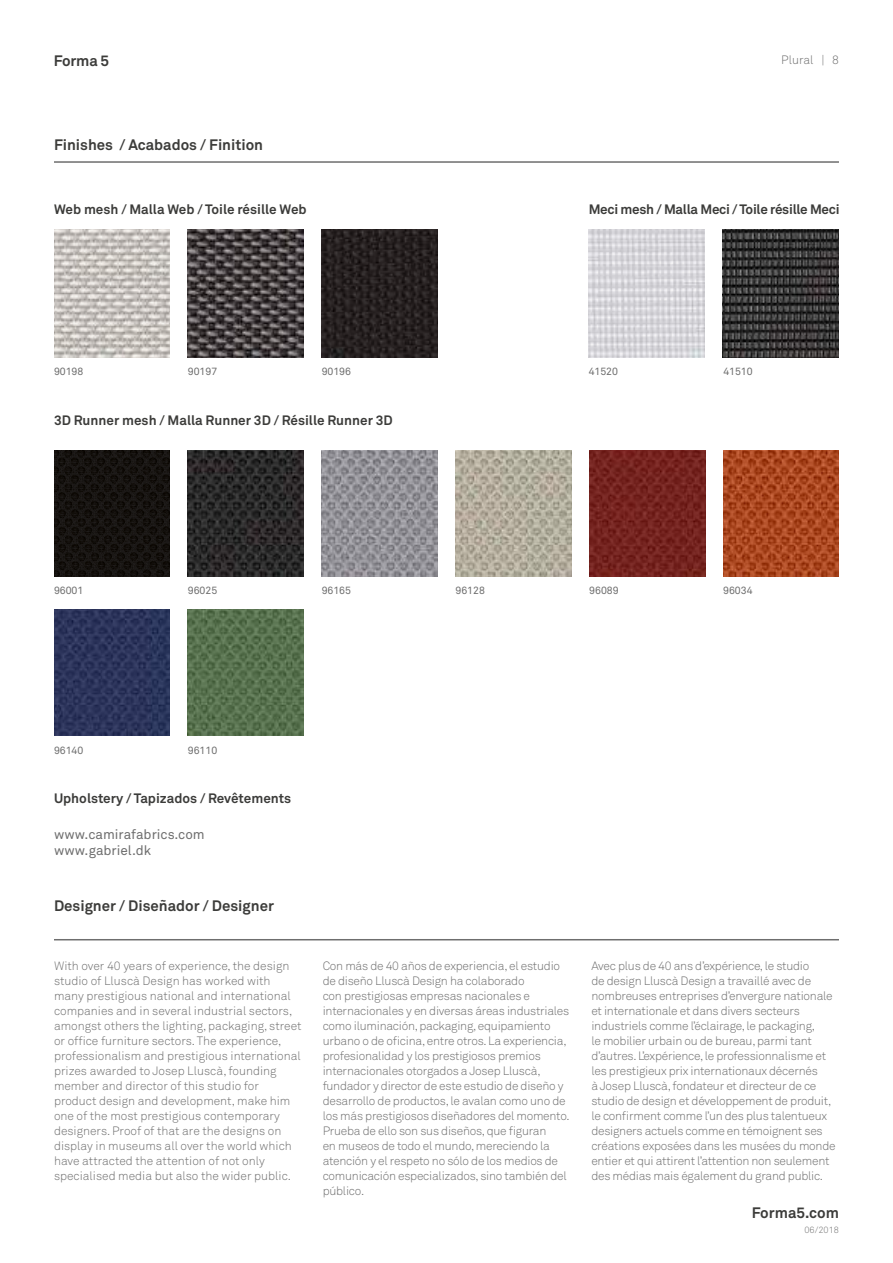
<style>
.page{position:relative;width:893px;height:1263px;background:#fff}
.page>*{position:absolute;margin:0;border:0;box-sizing:border-box;transform-origin:0 0}
.t1{font:700 15px "Akkurat";color:#3c3c3a}
.t2{font:700 13.5px "Akkurat";color:#3c3c3a}
.t3{font:13.5px/16.5px "Akkurat";color:#6e6e6e}
.t4{font:700 13.5px "Akkurat";letter-spacing:-.02em;color:#3c3c3a}
.t5{font:300 12px/15px "Akkurat";letter-spacing:-.02em;color:#6e6e6e}
.t6{font:300 12px/15px "Akkurat";color:#6e6e6e}
.t7{font:10.5px "Akkurat";color:#6e6e6e}
.t8{font:300 9px "Akkurat";color:#6e6e6e}
</style>
<div class="page">
<hr style="left:54px;top:161px;width:785px;height:2px;background:#6e6e6e">
<hr style="left:54px;top:939px;width:785px;height:1px;background:#6e6e6e">
<img style="left:322px;top:230px;width:115px;height:127px">
<img style="left:188px;top:230px;width:116px;height:127px">
<img style="left:54px;top:230px;width:116px;height:127px">
<img style="left:589px;top:230px;width:115px;height:127px">
<img style="left:722px;top:230px;width:116px;height:127px">
<img style="left:54px;top:450px;width:116px;height:126px">
<img style="left:455px;top:450px;width:116px;height:126px">
<img style="left:322px;top:450px;width:115px;height:126px">
<img style="left:188px;top:450px;width:116px;height:126px">
<img style="left:589px;top:450px;width:116px;height:126px">
<img style="left:723px;top:450px;width:116px;height:126px">
<img style="left:188px;top:610px;width:116px;height:126px">
<img style="left:54px;top:610px;width:116px;height:126px">
<p class="t1" style="left:54px;top:51px;width:57px">Forma 5</p>
<p class="t1" style="left:54px;top:135px;width:211px">Finishes / Acabados / Finition</p>
<p class="t2" style="left:54px;top:200px;width:254px">Web mesh / Malla Web / Toile résille Web</p>
<p class="t7" style="left:54px;top:365px;width:31px">90198</p>
<p class="t7" style="left:188px;top:365px;width:31px">90197</p>
<p class="t7" style="left:322px;top:365px;width:31px">90196</p>
<p class="t2" style="left:54px;top:412px;width:340px">3D Runner mesh / Malla Runner 3D / Résille Runner 3D</p>
<p class="t5" style="left:781px;top:52px;width:59px">Plural | 8</p>
<p class="t4" style="left:589px;top:200px;width:252px">Meci mesh / Malla Meci / Toile résille Meci</p>
<p class="t7" style="left:589px;top:365px;width:31px">41520</p>
<p class="t7" style="left:723px;top:365px;width:31px">41510</p>
<p class="t7" style="left:54px;top:584px;width:31px">96001</p>
<p class="t7" style="left:188px;top:584px;width:31px">96025</p>
<p class="t7" style="left:322px;top:584px;width:31px">96165</p>
<p class="t7" style="left:455px;top:584px;width:31px">96128</p>
<p class="t7" style="left:589px;top:584px;width:31px">96089</p>
<p class="t7" style="left:723px;top:584px;width:31px">96034</p>
<p class="t7" style="left:54px;top:744px;width:31px">96140</p>
<p class="t7" style="left:188px;top:744px;width:31px">96110</p>
<p class="t2" style="left:54px;top:790px;width:239px">Upholstery / Tapizados / Revêtements</p>
<p class="t3" style="left:54px;top:825px;width:152px">www.camirafabrics.com www.gabriel.dk</p>
<p class="t1" style="left:54px;top:896px;width:221px">Designer / Diseñador / Designer</p>
<p class="t6" style="left:54px;top:958px;width:249px">With over 40 years of experience, the design studio of Lluscà Design has worked with many prestigious national and international companies and in several industrial sectors, amongst others the lighting, packaging, street or office furniture sectors. The experience, professionalism and prestigious international prizes awarded to Josep Lluscà, founding member and director of this studio for product design and development, make him one of the most prestigious contemporary designers. Proof of that are the designs on display in museums all over the world which have attracted the attention of not only specialised media but also the wider public.</p>
<p class="t5" style="left:323px;top:958px;width:248px">Con más de 40 años de experiencia, el estudio de diseño Lluscà Design ha colaborado<br>con prestigiosas empresas nacionales e internacionales y en diversas áreas industriales como iluminación, packaging, equipamiento urbano o de oficina, entre otros. La experiencia, profesionalidad y los prestigiosos premios internacionales otorgados a Josep Lluscà, fundador y director de este estudio de diseño y desarrollo de productos, le avalan como uno de los más prestigiosos diseñadores del momento.<br>Prueba de ello son sus diseños, que figuran<br>en museos de todo el mundo, mereciendo la atención y el respeto no sólo de los medios de comunicación especializados, sino también del público.</p>
<p class="t5" style="left:591px;top:958px;width:246px">Avec plus de 40 ans d’expérience, le studio<br>de design Lluscà Design a travaillé avec de nombreuses entreprises d’envergure nationale et internationale et dans divers secteurs industriels comme l’éclairage, le packaging,<br>le mobilier urbain ou de bureau, parmi tant d’autres. L’expérience, le professionnalisme et les prestigieux prix internationaux décernés<br>à Josep Lluscà, fondateur et directeur de ce studio de design et développement de produit, le confirment comme l’un des plus talentueux designers actuels comme en témoignent ses créations exposées dans les musées du monde entier et qui attirent l’attention non seulement des médias mais également du grand public.</p>
<p class="t1" style="left:752px;top:1203px;width:89px">Forma5.com</p>
<p class="t8" style="left:804px;top:1224px;width:36px">06/2018</p>
</div>
